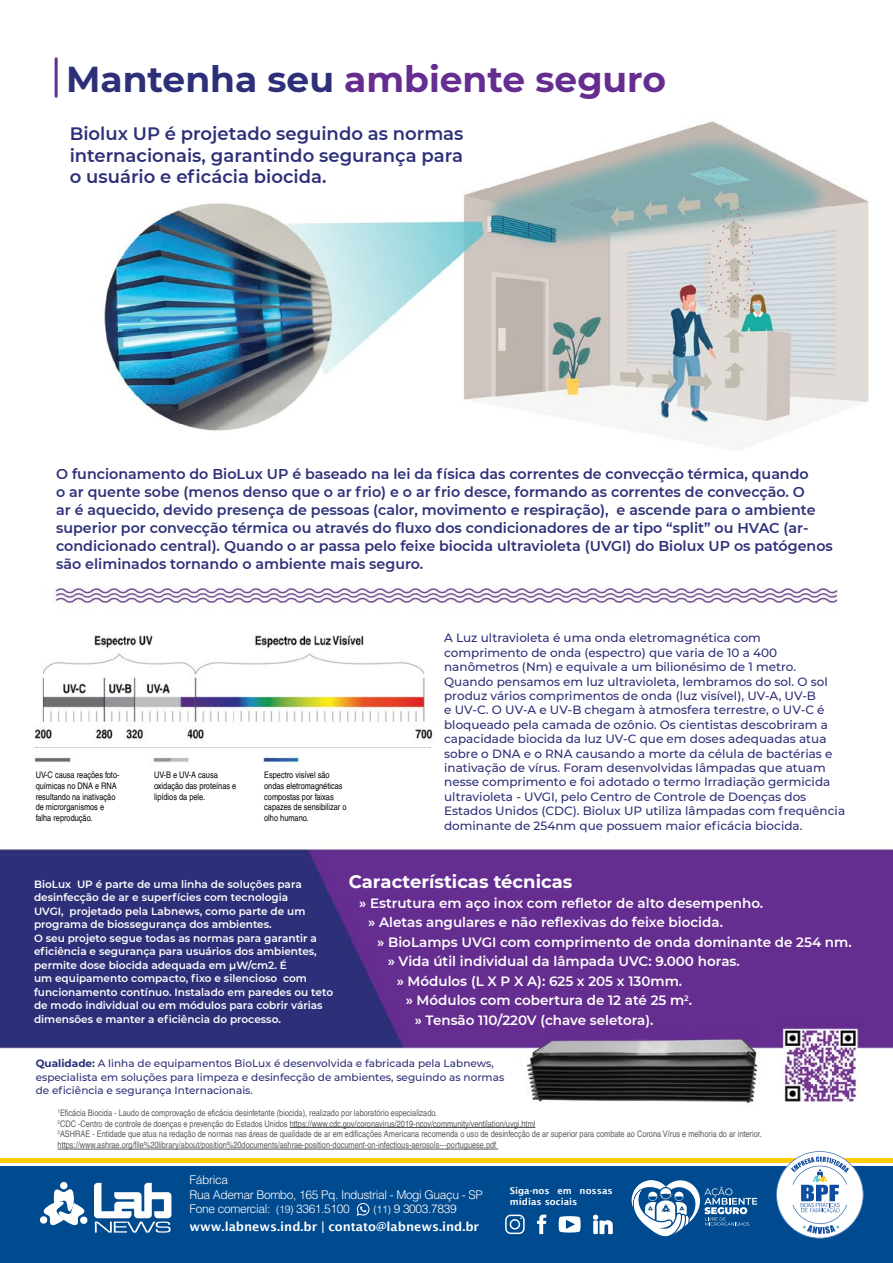
<style>
.page{position:relative;width:893px;height:1263px;background:#fff}
.page>*{position:absolute;margin:0;border:0;box-sizing:border-box;transform-origin:0 0}
.t1{font:700 36px "Montserrat";color:#662d91}
.t2{font:600 18px/21.6px "Montserrat";color:#2d3078;text-align:justify}
.t3{font:700 18px "Montserrat";color:#fff}
.t4{font:600 14.25px/18px "Montserrat";color:#2d3078}
.t5{font:600 13.5px "Montserrat";color:#fff}
.t6{font:600 12.3px "Lucida Sans";color:#fff}
.t7{font:500 12px/14.4px "Montserrat";color:#2d3078}
.t8{font:300 12px "Helvetica LT Std";letter-spacing:-.03em;color:#fff}
.t9{font:600 10.5px/13.5px "Montserrat";color:#fff}
.t10{font:500 10.5px/13.5px "Montserrat";color:#2d3078}
.t11{font:600 9.3px/11.1px "Lucida Sans";color:#fff}
.t12{font:condensed 9px "Helvetica LT";color:#58595b}
.t13{font:condensed 9px/10.8px "Helvetica LT";color:#000}
.s1{color:#2d3078}
.s2{font-weight:700}
.s3{font-size:10.5px}
</style>
<div class="page">
<img style="left:0;top:57px;width:893px;height:1106px">
<hr style="left:290px;top:1127px;width:245px;height:1px;background:#58595b">
<hr style="left:58px;top:1149px;width:440px;height:1px;background:#58595b">
<hr style="left:55px;top:59px;width:3px;height:37px;background:#662d91">
<svg style="left:36px;top:747px;width:394px;height:1px"></svg>
<div style="left:0;top:1166px;width:893px;height:97px;background:#004a8f"></div>
<hr style="left:0;top:1158px;width:893px;height:4px;background:#ffcb05">
<svg style="left:776px;top:1151px;width:87px;height:87px"></svg>
<svg style="left:39px;top:1181px;width:49px;height:45px"></svg>
<svg style="left:94px;top:1183px;width:77px;height:49px"></svg>
<svg style="left:559px;top:1216px;width:22px;height:16px"></svg>
<svg style="left:593px;top:1214px;width:20px;height:20px"></svg>
<svg style="left:505px;top:1214px;width:20px;height:20px"></svg>
<svg style="left:537px;top:1214px;width:9px;height:20px"></svg>
<svg style="left:357px;top:1203px;width:12px;height:13px"></svg>
<svg style="left:632px;top:1180px;width:125px;height:56px"></svg>
<p class="t1" style="left:66px;top:53px;width:601px"><span class="s1">Mantenha seu</span> ambiente seguro</p>
<p class="t2" style="left:70px;top:122px;width:395px">Biolux UP é projetado seguindo as normas internacionais, garantindo segurança para o usuário e eficácia biocida.</p>
<p class="t4" style="left:56px;top:464px;width:778px">O funcionamento do BioLux UP é baseado na lei da física das correntes de convecção térmica, quando<br>o ar quente sobe (menos denso que o ar frio) e o ar frio desce, formando as correntes de convecção. O<br>ar é aquecido, devido presença de pessoas (calor, movimento e respiração), e ascende para o ambiente superior por convecção térmica ou através do fluxo dos condicionadores de ar tipo “split” ou HVAC (ar&shy;condicionado central). Quando o ar passa pelo feixe biocida ultravioleta (UVGI) do Biolux UP os patógenos são eliminados tornando o ambiente mais seguro.</p>
<p class="t13" style="left:36px;top:769px;width:85px">UV-C causa reações foto&shy;químicas no DNA e RNA resultando na inativação de microrganismos e falha reprodução.</p>
<p class="t13" style="left:154px;top:769px;width:84px">UV-B e UV-A causa oxidação das proteínas e lipídios da pele.</p>
<p class="t13" style="left:264px;top:769px;width:84px">Espectro visível são ondas eletromagnéticas compostas por faixas capazes de sensibilizar o olho humano.</p>
<p class="t7" style="left:444px;top:630px;width:403px">A Luz ultravioleta é uma onda eletromagnética com comprimento de onda (espectro) que varia de 10 a 400 nanômetros (Nm) e equivale a um bilionésimo de 1 metro.<br>Quando pensamos em luz ultravioleta, lembramos do sol. O sol produz vários comprimentos de onda (luz visível), UV-A, UV-B<br>e UV-C. O UV-A e UV-B chegam à atmosfera terrestre, o UV-C é bloqueado pela camada de ozônio. Os cientistas descobriram a capacidade biocida da luz UV-C que em doses adequadas atua sobre o DNA e o RNA causando a morte da célula de bactérias e inativação de vírus. Foram desenvolvidas lâmpadas que atuam nesse comprimento e foi adotado o termo Irradiação germicida ultravioleta - UVGI, pelo Centro de Controle de Doenças dos Estados Unidos (CDC). Biolux UP utiliza lâmpadas com frequência dominante de 254nm que possuem maior eficácia biocida.</p>
<p class="t9" style="left:34px;top:877px;width:273px">BioLux UP é parte de uma linha de soluções para desinfecção de ar e superfícies com tecnologia UVGI, projetado pela Labnews, como parte de um programa de biossegurança dos ambientes.</p>
<p class="t9" style="left:34px;top:931px;width:301px">O seu projeto segue todas as normas para garantir a eficiência e segurança para usuários dos ambientes, permite dose biocida adequada em µW/cm2. É<br>um equipamento compacto, fixo e silencioso com funcionamento contínuo. Instalado em paredes ou teto de modo individual ou em módulos para cobrir várias dimensões e manter a eficiência do processo.</p>
<p class="t3" style="left:349px;top:869px;width:225px">Características técnicas</p>
<p class="t5" style="left:359px;top:893px;width:406px">» Estrutura em aço inox com refletor de alto desempenho.</p>
<p class="t5" style="left:368px;top:913px;width:356px">» Aletas angulares e não reflexivas do feixe biocida.</p>
<p class="t5" style="left:377px;top:932px;width:476px">» BioLamps UVGI com comprimento de onda dominante de 254 nm.</p>
<p class="t5" style="left:388px;top:952px;width:354px">» Vida útil individual da lâmpada UVC: 9.000 horas.</p>
<p class="t5" style="left:397px;top:971px;width:287px">» Módulos (L X P X A): 625 x 205 x 130mm.</p>
<p class="t5" style="left:406px;top:991px;width:288px">» Módulos com cobertura de 12 até 25 m<sup>2</sup>.</p>
<p class="t5" style="left:415px;top:1010px;width:240px">» Tensão 110/220V (chave seletora).</p>
<p class="t10" style="left:36px;top:1056px;width:470px"><span class="s2">Qualidade:</span> A linha de equipamentos BioLux é desenvolvida e fabricada pela Labnews, especialista em soluções para limpeza e desinfecção de ambientes, seguindo as normas de eficiência e segurança Internacionais.</p>
<p class="t12" style="left:58px;top:1107px;width:381px"><sup>1</sup>Eficácia Biocida - Laudo de comprovação de eficácia desinfetante (biocida), realizado por laboratório especializado.</p>
<p class="t12" style="left:58px;top:1118px;width:479px"><sup>2</sup>CDC -Centro de controle de doenças e prevenção do Estados Unidos https://www.cdc.gov/coronavirus/2019-ncov/community/ventilation/uvgi.html</p>
<p class="t12" style="left:58px;top:1129px;width:706px"><sup>3</sup>ASHRAE - Entidade que atua na redação de normas nas áreas de qualidade de ar em edificações Americana recomenda o uso de desinfecção de ar superior para combate ao Corona Vírus e melhoria do ar interior.</p>
<p class="t12" style="left:58px;top:1140px;width:440px">https://www.ashrae.org/file%20library/about/position%20documents/ashrae-position-document-on-infectious-aerosols---portuguese.pdf</p>
<p class="t8" style="left:190px;top:1172px;width:40px">Fábrica</p>
<p class="t8" style="left:190px;top:1187px;width:295px">Rua Ademar Bombo, 165 Pq. Industrial - Mogi Guaçu - SP</p>
<p class="t8" style="left:190px;top:1201px;width:162px">Fone comercial: <span class="s3">(19)</span> 3361.5100</p>
<p class="t8" style="left:373px;top:1201px;width:85px"><span class="s3">(11)</span> 9 3003.7839</p>
<p class="t6" style="left:190px;top:1220px;width:291px">www.labnews.ind.br | contato@labnews.ind.br</p>
<p class="t11" style="left:510px;top:1185px;width:104px">Siga-nos em nossas mídias sociais</p>
</div>
